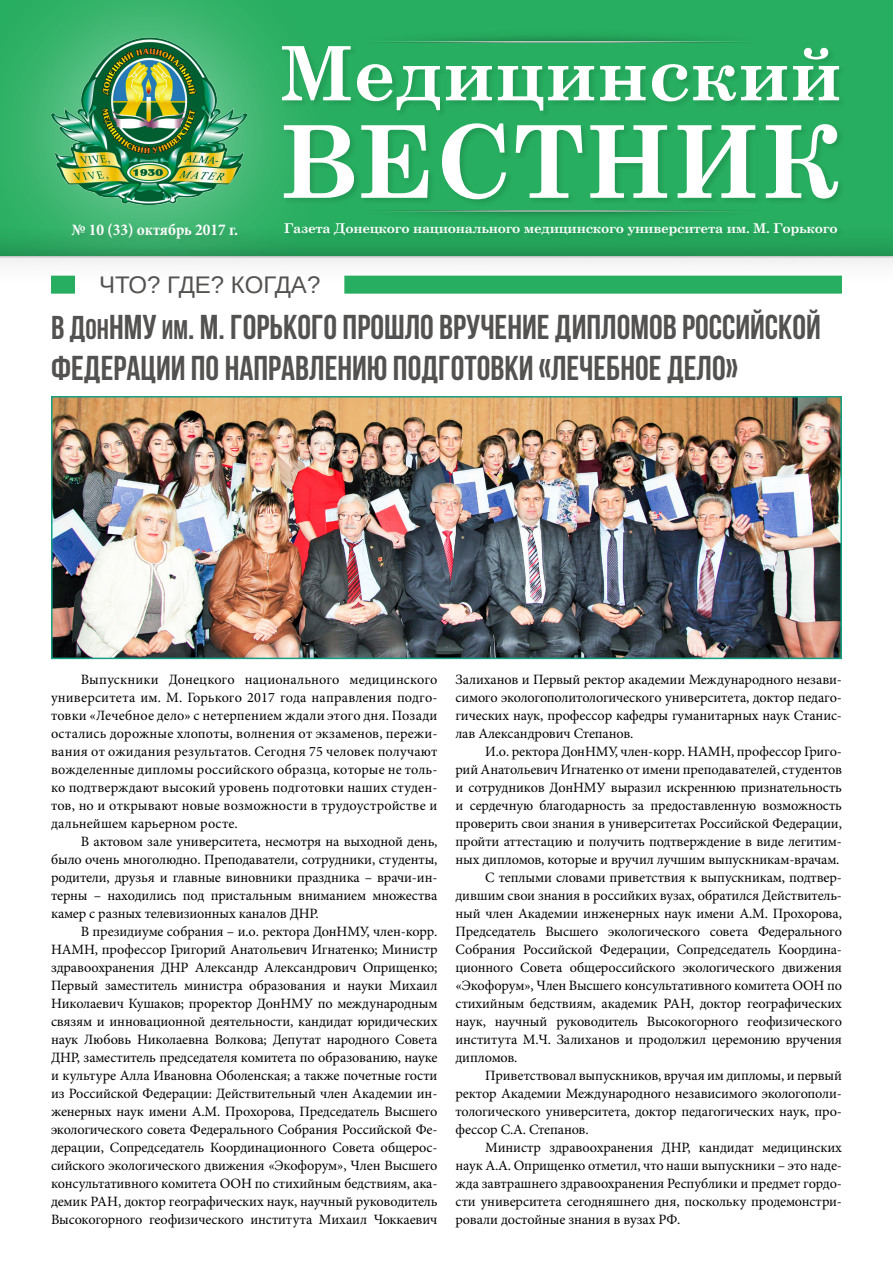
<style>
.page{position:relative;width:893px;height:1263px;background:#fff}
.page>*{position:absolute;margin:0;border:0;box-sizing:border-box;transform-origin:0 0}
.t1{font:700 100.5px "Century Schoolbook";color:#fff}
.t2{font:700 75px "Century Schoolbook";color:#fff}
.t3{font:700 34.5px/41.4px "Bebas Neue";color:#545250}
.t4{font:24px "Arimo";letter-spacing:-.005em;color:#545250}
.t5{font:700 condensed 16.5px "Minion Pro";color:#fff}
.t6{font:14.25px/18px "Minion Pro";letter-spacing:-.01em;color:#000;text-align:justify}
.t7{font:700 13.5px "Century Schoolbook";letter-spacing:-.02em;color:#fff}
.s1{font-size:33px}
.s2{font-size:28.5px}
.s3{font-size:27px}
</style>
<div class="page">
<div style="left:0;top:0;width:893px;height:255px;background:#27ae60"></div>
<div style="left:281px;top:45px;width:565px;height:162px;background:#000;opacity:.12"></div>
<div style="left:0;top:0;width:352px;height:319px;background:#fff;opacity:.58"></div>
<img style="left:51px;top:37px;width:195px;height:167px">
<img style="left:54px;top:399px;width:785px;height:257px">
<div style="left:51px;top:396px;width:791px;height:263px;border:2px solid #16a085"></div>
<img style="left:382px;top:210px;width:356px;height:7px">
<img style="left:380px;top:36px;width:361px;height:7px">
<img style="left:0;top:257px;width:893px;height:33px">
<img style="left:0;top:223px;width:893px;height:34px">
<div style="left:51px;top:276px;width:24px;height:18px;background:#27ae60"></div>
<div style="left:344px;top:276px;width:498px;height:18px;background:#27ae60"></div>
<p class="t5" style="left:71px;top:218px;width:168px">№ 10 (33) октябрь 2017 г.</p>
<h2 class="t2" style="left:280px;top:15px;width:564px">Медицинский</h2>
<h1 class="t1" style="left:280px;top:84px;width:564px">ВЕСТНИК</h1>
<p class="t7" style="left:284px;top:217px;width:555px">Газета Донецкого национального медицинского университета им. М. Горького</p>
<h3 class="t4" style="left:99px;top:269px;width:223px">ЧТО? ГДЕ? КОГДА?</h3>
<h3 class="t3" style="left:51px;top:306px;width:771px"><span class="s1">В Д</span><span class="s2">ОН</span>НМУ <span class="s3">ИМ</span>. М. ГОРЬКОГО ПРОШЛО ВРУЧЕНИЕ ДИПЛОМОВ РОССИЙСКОЙ<br>ФЕДЕРАЦИИ ПО НАПРАВЛЕНИЮ ПОДГОТОВКИ «ЛЕЧЕБНОЕ ДЕЛО»</h3>
<p class="t6" style="left:51px;top:671px;width:388px;text-indent:30px">Выпускники Донецкого национального медицинского университета им. М. Горького 2017 года направления подго&shy;товки «Лечебное дело» с нетерпением ждали этого дня. Позади остались дорожные хлопоты, волнения от экзаменов, пережи&shy;вания от ожидания результатов. Сегодня 75 человек получают вожделенные дипломы российского образца, которые не толь&shy;ко подтверждают высокий уровень подготовки наших студен&shy;тов, но и открывают новые возможности в трудоустройстве и дальнейшем карьерном росте.</p>
<p class="t6" style="left:51px;top:832px;width:388px;text-indent:30px">В актовом зале университета, несмотря на выходной день, было очень многолюдно. Преподаватели, сотрудники, студенты, родители, друзья и главные виновники праздника – врачи-ин&shy;терны – находились под пристальным вниманием множества камер с разных телевизионных каналов ДНР.</p>
<p class="t6" style="left:51px;top:922px;width:388px;text-indent:30px">В президиуме собрания – и.о. ректора ДонНМУ, член-корр.<br>НАМН, профессор Григорий Анатольевич Игнатенко; Министр здравоохранения ДНР Александр Александрович Оприщенко; Первый заместитель министра образования и науки Михаил Николаевич Кушаков; проректор ДонНМУ по международным связям и инновационной деятельности, кандидат юридических наук Любовь Николаевна Волкова; Депутат народного Совета ДНР, заместитель председателя комитета по образованию, науке и культуре Алла Ивановна Оболенская; а также почетные гости из Российской Федерации: Действительный член Академии ин&shy;женерных наук имени А.М. Прохорова, Председатель Высшего экологического совета Федерального Собрания Российской Фе&shy;дерации, Сопредседатель Координационного Совета общерос&shy;сийского экологического движения «Экофорум», Член Высшего консультативного комитета ООН по стихийным бедствиям, ака&shy;демик РАН, доктор географических наук, научный руководитель Высокогорного геофизического института Михаил Чоккаевич</p>
<p class="t6" style="left:455px;top:670px;width:388px">Залиханов и Первый ректор академии Международного незави&shy;симого экологополитологического университета, доктор педаго&shy;гических наук, профессор кафедры гуманитарных наук Станис&shy;лав Александрович Степанов.</p>
<p class="t6" style="left:485px;top:742px;width:358px">И.о. ректора ДонНМУ, член-корр. НАМН, профессор Григо-</p>
<p class="t6" style="left:455px;top:760px;width:388px">рий Анатольевич Игнатенко от имени преподавателей, студентов</p>
<p class="t6" style="left:455px;top:778px;width:388px">и сотрудников ДонНМУ выразил искреннюю признательность</p>
<p class="t6" style="left:455px;top:796px;width:388px">и сердечную благодарность за предоставленную возможность</p>
<p class="t6" style="left:455px;top:814px;width:388px">проверить свои знания в университетах Российской Федерации,</p>
<p class="t6" style="left:455px;top:832px;width:388px">пройти аттестацию и получить подтверждение в виде легитим-</p>
<p class="t6" style="left:455px;top:850px;width:386px">ных дипломов, которые и вручил лучшим выпускникам-врачам.</p>
<p class="t6" style="left:485px;top:868px;width:358px">С теплыми словами приветствия к выпускникам, подтвер-</p>
<p class="t6" style="left:455px;top:886px;width:388px">дившим свои знания в российких вузах, обратился Действитель-</p>
<p class="t6" style="left:455px;top:904px;width:388px">ный член Академии инженерных наук имени А.М. Прохорова,</p>
<p class="t6" style="left:455px;top:922px;width:388px">Председатель Высшего экологического совета Федерального</p>
<p class="t6" style="left:455px;top:940px;width:388px">Собрания Российской Федерации, Сопредседатель Координа-</p>
<p class="t6" style="left:455px;top:958px;width:388px">ционного Совета общероссийского экологического движения</p>
<p class="t6" style="left:455px;top:976px;width:388px">«Экофорум», Член Высшего консультативного комитета ООН по</p>
<p class="t6" style="left:455px;top:994px;width:388px">стихийным бедствиям, академик РАН, доктор географических</p>
<p class="t6" style="left:455px;top:1012px;width:388px">наук, научный руководитель Высокогорного геофизического</p>
<p class="t6" style="left:455px;top:1030px;width:388px">института М.Ч. Залиханов и продолжил церемонию вручения</p>
<p class="t6" style="left:455px;top:1048px;width:64px">дипломов.</p>
<p class="t6" style="left:485px;top:1066px;width:358px">Приветствовал выпускников, вручая им дипломы, и первый</p>
<p class="t6" style="left:455px;top:1084px;width:388px">ректор Академии Международного независимого экологополи-</p>
<p class="t6" style="left:455px;top:1102px;width:388px">тологического университета, доктор педагогических наук, про-</p>
<p class="t6" style="left:455px;top:1120px;width:135px">фессор С.А. Степанов.</p>
<p class="t6" style="left:485px;top:1138px;width:358px">Министр здравоохранения ДНР, кандидат медицинских</p>
<p class="t6" style="left:455px;top:1156px;width:388px">наук А.А. Оприщенко отметил, что наши выпускники – это наде-</p>
<p class="t6" style="left:455px;top:1174px;width:388px">жда завтрашнего здравоохранения Республики и предмет гордо-</p>
<p class="t6" style="left:455px;top:1192px;width:388px">сти университета сегодняшнего дня, поскольку продемонстри-</p>
<p class="t6" style="left:455px;top:1210px;width:226px">ровали достойные знания в вузах РФ.</p>
</div>
